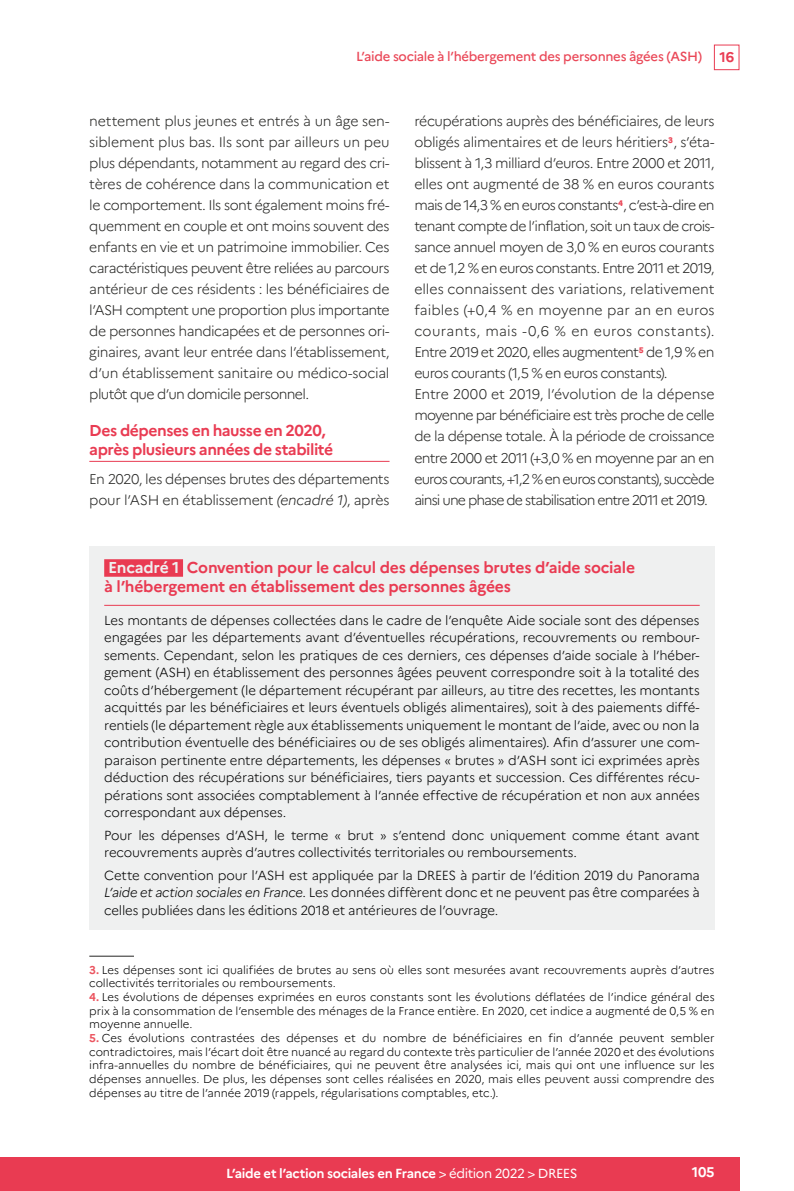
<style>
.page{position:relative;width:794px;height:1191px;background:#fff}
.page>*{position:absolute;margin:0;border:0;box-sizing:border-box;transform-origin:0 0}
.t1{font:700 15.75px/19.2px "Marianne";letter-spacing:-.02em;color:#e93b52}
.t2{font:300 14px/21px "Marianne";letter-spacing:-.04em;color:#252523}
.t3{font:700 14px "Marianne";color:#fff}
.t4{font:300 13.12px/17.5px "Marianne";letter-spacing:-.015em;color:#000;text-align:justify}
.t5{font:500 13.12px "Marianne";letter-spacing:-.02em;color:#ea4858}
.t6{font:700 13.12px "Marianne";letter-spacing:-.025em;color:#fff}
.t7{font:300 11.38px/13.7px "Marianne";letter-spacing:-.005em;color:#000;text-align:justify}
.s1{font-weight:700;font-size:14px;color:#e93b52}
.s2{font-style:italic}
.s3{color:#eff0f0}
.s4{font-weight:700;color:#eb545f}
.s5{font-weight:400}
</style>
<div class="page">
<div style="left:714px;top:45px;width:25px;height:25px;border:1px solid #e93b52"></div>
<div style="left:0;top:1157px;width:739px;height:34px;background:#e93b52"></div>
<hr style="left:89px;top:461px;width:300px;height:1px;background:#e93b52">
<div style="left:89px;top:546px;width:625px;height:383px;background:#eff0f0"></div>
<div style="left:104px;top:559px;width:79px;height:18px;background:#e93b52"></div>
<hr style="left:104px;top:605px;width:595px;height:1px;background:#e93b52">
<hr style="left:89px;top:956px;width:45px;height:1px;background:#252523">
<p class="t5" style="left:356px;top:49px;width:379px">L’aide sociale à l’hébergement des personnes âgées (ASH) <span class="s1">16</span></p>
<p class="t2" style="left:89px;top:111px;width:302px;text-align:justify">nettement plus jeunes et entrés à un âge sen&shy;siblement plus bas. Ils sont par ailleurs un peu plus dépendants, notamment au regard des cri&shy;tères de cohérence dans la communication et le comportement. Ils sont également moins fré&shy;quemment en couple et ont moins souvent des enfants en vie et un patrimoine immobilier. Ces caractéristiques peuvent être reliées au parcours antérieur de ces résidents : les bénéficiaires de l’ASH comptent une proportion plus importante de personnes handicapées et de personnes ori&shy;ginaires, avant leur entrée dans l’établissement, d’un établissement sanitaire ou médico-social plutôt que d’un domicile personnel.</p>
<p class="t1" style="left:89px;top:421px;width:245px">Des dépenses en hausse en 2020, après plusieurs années de stabilité</p>
<p class="t2" style="left:89px;top:468px;width:302px">En 2020, les dépenses brutes des départements pour l’ASH en établissement <span class="s2">(encadré 1)</span>, après</p>
<p class="t2" style="left:414px;top:111px;width:302px">récupérations auprès des bénéficiaires, de leurs obligés alimentaires et de leurs héritiers<sup>3</sup>, s’éta&shy;blissent à 1,3 milliard d’euros. Entre 2000 et 2011, elles ont augmenté de 38 % en euros courants mais de 14,3 % en euros constants<sup>4</sup>, c’est-à-dire en tenant compte de l’inflation, soit un taux de crois&shy;sance annuel moyen de 3,0 % en euros courants et de 1,2 % en euros constants. Entre 2011 et 2019, elles connaissent des variations, relativement faibles (+0,4 % en moyenne par an en euros courants, mais -0,6 % en euros constants).<br>Entre 2019 et 2020, elles augmentent<sup>5</sup> de 1,9 % en euros courants (1,5 % en euros constants).<br>Entre 2000 et 2019, l’évolution de la dépense moyenne par bénéficiaire est très proche de celle de la dépense totale. À la période de croissance entre 2000 et 2011 (+3,0 % en moyenne par an en euros courants, +1,2 % en euros constants), succède ainsi une phase de stabilisation entre 2011 et 2019.</p>
<p class="t1" style="left:104px;top:558px;width:532px"><span class="s3">Encadré 1</span> Convention pour le calcul des dépenses brutes d’aide sociale à l’hébergement en établissement des personnes âgées</p>
<p class="t4" style="left:104px;top:611px;width:597px">Les montants de dépenses collectées dans le cadre de l’enquête Aide sociale sont des dépenses engagées par les départements avant d’éventuelles récupérations, recouvrements ou rembour&shy;sements. Cependant, selon les pratiques de ces derniers, ces dépenses d’aide sociale à l’héber&shy;gement (ASH) en établissement des personnes âgées peuvent correspondre soit à la totalité des coûts d’hébergement (le département récupérant par ailleurs, au titre des recettes, les montants acquittés par les bénéficiaires et leurs éventuels obligés alimentaires), soit à des paiements diffé&shy;rentiels (le département règle aux établissements uniquement le montant de l’aide, avec ou non la contribution éventuelle des bénéficiaires ou de ses obligés alimentaires). Afin d’assurer une com&shy;paraison pertinente entre départements, les dépenses « brutes » d’ASH sont ici exprimées après déduction des récupérations sur bénéficiaires, tiers payants et succession. Ces différentes récu&shy;pérations sont associées comptablement à l’année effective de récupération et non aux années correspondant aux dépenses.</p>
<p class="t4" style="left:104px;top:826px;width:597px">Pour les dépenses d’ASH, le terme « brut » s’entend donc uniquement comme étant avant recouvrements auprès d’autres collectivités territoriales ou remboursements.</p>
<p class="t4" style="left:104px;top:866px;width:597px">Cette convention pour l’ASH est appliquée par la DREES à partir de l’édition 2019 du Panorama <span class="s2">L’aide et action sociales en France</span>. Les données diffèrent donc et ne peuvent pas être comparées à celles publiées dans les éditions 2018 et antérieures de l’ouvrage.</p>
<p class="t7" style="left:89px;top:963px;width:626px"><span class="s4">3.</span> Les dépenses sont ici qualifiées de brutes au sens où elles sont mesurées avant recouvrements auprès d’autres collectivités territoriales ou remboursements.</p>
<p class="t7" style="left:89px;top:990px;width:627px"><span class="s4">4.</span> Les évolutions de dépenses exprimées en euros constants sont les évolutions déflatées de l’indice général des prix à la consommation de l’ensemble des ménages de la France entière. En 2020, cet indice a augmenté de 0,5 % en moyenne annuelle.</p>
<p class="t7" style="left:89px;top:1031px;width:627px"><span class="s4">5.</span> Ces évolutions contrastées des dépenses et du nombre de bénéficiaires en fin d’année peuvent sembler contradictoires, mais l’écart doit être nuancé au regard du contexte très particulier de l’année 2020 et des évolutions infra-annuelles du nombre de bénéficiaires, qui ne peuvent être analysées ici, mais qui ont une influence sur les dépenses annuelles. De plus, les dépenses sont celles réalisées en 2020, mais elles peuvent aussi comprendre des dépenses au titre de l’année 2019 (rappels, régularisations comptables, etc.).</p>
<p class="t6" style="left:226px;top:1165px;width:353px">L’aide et l’action sociales en France <span class="s5">&gt; édition 2022 &gt; DREES</span></p>
<p class="t3" style="left:692px;top:1163px;width:24px">105</p>
</div>
